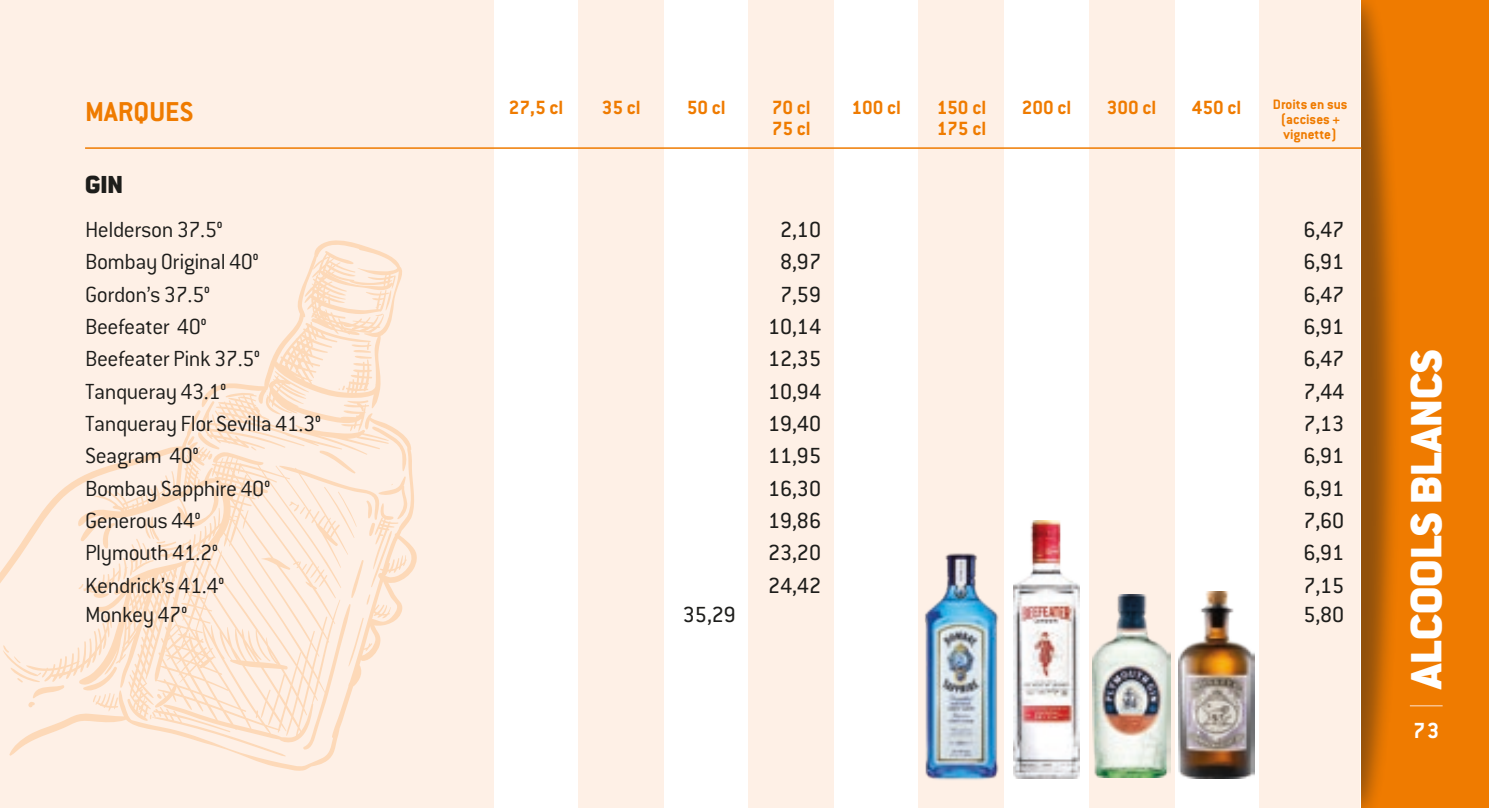
<style>
.page{position:relative;width:1489px;height:808px;background:#fff}
.page>*{position:absolute;margin:0;border:0;box-sizing:border-box;transform-origin:0 0}
.t1{font:900 48px "Conduit ITC";color:#fff}
.t2{font:700 30px "Conduit ITC";color:#ef7b00}
.t3{font:900 27px "Conduit ITC";color:#1d1d1b}
.t4{font:300 24px "Conduit ITC";letter-spacing:-.02em;color:#1d1d1b}
.t5{font:24px "Conduit ITC";color:#1d1d1b}
.t6{font:700 24px "Conduit ITC";color:#fff}
.t7{font:700 21px/21px "Conduit ITC";color:#ef7b00}
.t8{font:700 15px/15px "Conduit ITC";color:#ef7b00;text-align:center}
</style>
<div class="page">
<div style="left:1361px;top:0;width:127px;height:808px;background:#ef7b00"></div>
<div style="left:1361px;top:0;width:40px;height:808px;background:#1d1d1b;opacity:.45"></div>
<div style="left:918px;top:0;width:85px;height:808px;background:#fef0e6"></div>
<div style="left:748px;top:0;width:85px;height:808px;background:#fef0e6"></div>
<div style="left:578px;top:0;width:85px;height:808px;background:#fef0e6"></div>
<div style="left:0;top:0;width:493px;height:808px;background:#fef0e6"></div>
<div style="left:1089px;top:0;width:85px;height:808px;background:#fef0e6"></div>
<div style="left:1259px;top:0;width:100px;height:808px;background:#fef0e6"></div>
<hr style="left:85px;top:147px;width:1276px;height:2px;background:#ef7b00">
<svg style="left:0;top:240px;width:417px;height:531px"></svg>
<hr style="left:1409px;top:705px;width:33px;height:1px;background:#fac18b">
<img style="left:1013px;top:520px;width:66px;height:258px">
<img style="left:924px;top:553px;width:75px;height:227px">
<img style="left:1092px;top:594px;width:78px;height:184px">
<img style="left:1178px;top:591px;width:76px;height:188px">
<p class="t2" style="left:85px;top:93px;width:110px">MARQUES</p>
<p class="t7" style="left:509px;top:96px;width:56px">27,5 cl</p>
<p class="t7" style="left:601px;top:96px;width:40px">35 cl</p>
<p class="t7" style="left:686px;top:96px;width:40px">50 cl</p>
<p class="t7" style="left:771px;top:96px;width:40px">70 cl<br>75 cl</p>
<p class="t7" style="left:851px;top:96px;width:51px">100 cl</p>
<p class="t7" style="left:936px;top:96px;width:51px">150 cl<br>175 cl</p>
<p class="t7" style="left:1021px;top:96px;width:51px">200 cl</p>
<p class="t7" style="left:1106px;top:96px;width:51px">300 cl</p>
<p class="t7" style="left:1191px;top:96px;width:51px">450 cl</p>
<p class="t8" style="left:1272px;top:97px;width:76px">Droits en sus (accises + vignette)</p>
<p class="t3" style="left:85px;top:168px;width:39px">GIN</p>
<p class="t4" style="left:85px;top:215px;width:139px">Helderson 37.5°</p>
<p class="t5" style="left:780px;top:215px;width:42px">2,10</p>
<p class="t5" style="left:1303px;top:215px;width:42px">6,47</p>
<p class="t4" style="left:85px;top:247px;width:175px">Bombay Original 40°</p>
<p class="t5" style="left:780px;top:247px;width:42px">8,97</p>
<p class="t5" style="left:1303px;top:247px;width:42px">6,91</p>
<p class="t4" style="left:85px;top:280px;width:127px">Gordon’s 37.5°</p>
<p class="t5" style="left:780px;top:280px;width:42px">7,59</p>
<p class="t5" style="left:1303px;top:280px;width:42px">6,47</p>
<p class="t4" style="left:85px;top:312px;width:123px">Beefeater 40°</p>
<p class="t5" style="left:768px;top:312px;width:55px">10,14</p>
<p class="t5" style="left:1303px;top:312px;width:42px">6,91</p>
<p class="t4" style="left:85px;top:344px;width:177px">Beefeater Pink 37.5°</p>
<p class="t5" style="left:768px;top:344px;width:55px">12,35</p>
<p class="t5" style="left:1303px;top:344px;width:42px">6,47</p>
<p class="t4" style="left:85px;top:377px;width:143px">Tanqueray 43.1°</p>
<p class="t5" style="left:768px;top:377px;width:55px">10,94</p>
<p class="t5" style="left:1303px;top:377px;width:42px">7,44</p>
<p class="t4" style="left:85px;top:409px;width:238px">Tanqueray Flor Sevilla 41.3°</p>
<p class="t5" style="left:768px;top:409px;width:55px">19,40</p>
<p class="t5" style="left:1303px;top:409px;width:42px">7,13</p>
<p class="t4" style="left:85px;top:441px;width:115px">Seagram 40°</p>
<p class="t5" style="left:768px;top:441px;width:55px">11,95</p>
<p class="t5" style="left:1303px;top:441px;width:42px">6,91</p>
<p class="t4" style="left:85px;top:474px;width:187px">Bombay Sapphire 40°</p>
<p class="t5" style="left:768px;top:474px;width:55px">16,30</p>
<p class="t5" style="left:1303px;top:474px;width:42px">6,91</p>
<p class="t4" style="left:85px;top:506px;width:117px">Generous 44°</p>
<p class="t5" style="left:768px;top:506px;width:55px">19,86</p>
<p class="t5" style="left:1303px;top:506px;width:42px">7,60</p>
<p class="t4" style="left:85px;top:538px;width:135px">Plymouth 41.2°</p>
<p class="t5" style="left:768px;top:538px;width:55px">23,20</p>
<p class="t5" style="left:1303px;top:538px;width:42px">6,91</p>
<p class="t4" style="left:85px;top:570px;width:141px">Kendrick’s 41.4°</p>
<p class="t5" style="left:768px;top:570px;width:55px">24,42</p>
<p class="t5" style="left:1303px;top:570px;width:42px">7,15</p>
<p class="t4" style="left:85px;top:600px;width:104px">Monkey 47°</p>
<p class="t5" style="left:683px;top:600px;width:55px">35,29</p>
<p class="t5" style="left:1303px;top:600px;width:42px">5,80</p>
<h1 class="t1" style="left:1397px;top:689px;width:340px;rotate:-90deg">ALCOOLS BLANCS</h1>
<p class="t6" style="left:1412px;top:716px;width:28px">73</p>
</div>
